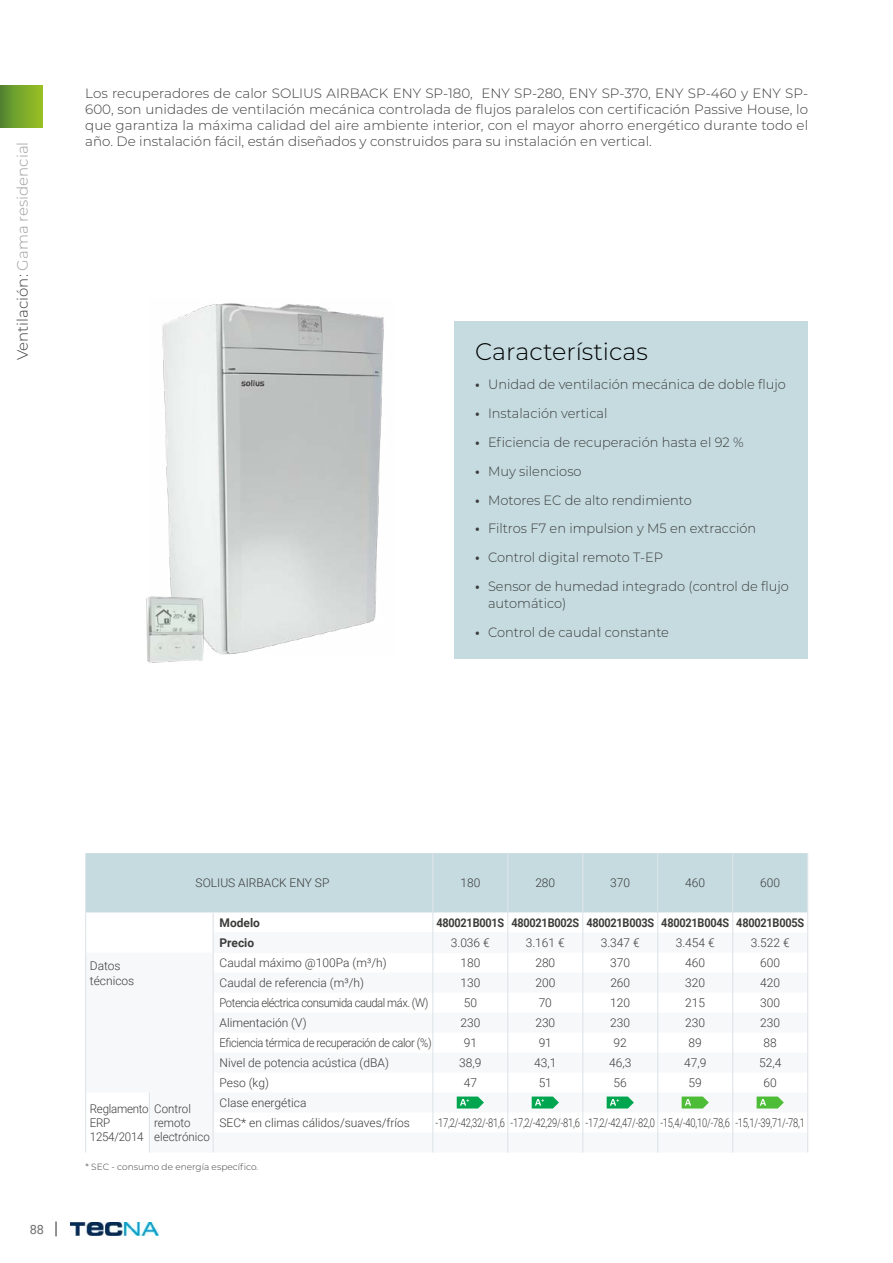
<style>
.page{position:relative;width:893px;height:1263px;background:#fff}
.page>*{position:absolute;margin:0;border:0;box-sizing:border-box;transform-origin:0 0}
.t1{font:300 24px "Montserrat";color:#000}
.t2{font:300 15px "Montserrat";color:#9d9d9c}
.t3{font:300 13.5px/16.2px "Montserrat";color:#3c3c3b;text-align:justify}
.t4{font:300 13.5px/16.2px "Montserrat";color:#3c3c3b;scale:.96 1}
.t5{font:12.75px "Roboto";color:#706f6f}
.t6{font:300 12px/14.4px "Roboto";color:#3c3c3b}
.t7{font:300 12px "Roboto";letter-spacing:-.02em;color:#3c3c3b;scale:.78 1}
.t8{font:700 12px "Roboto";letter-spacing:-.02em;color:#3c3c3b;scale:.91 1}
.t9{font:300 12px "Roboto";letter-spacing:-.03em;color:#3c3c3b;scale:.93 1}
.t10{font:300 12px "Roboto";letter-spacing:-.04em;color:#3c3c3b;scale:.94 1}
.t11{font:300 12px/14.4px "Roboto";color:#3c3c3b;scale:.96 1}
.t12{font:300 12px/14.4px "Roboto";letter-spacing:-.02em;color:#3c3c3b;scale:.96 1}
.t13{font:700 12px "Roboto";letter-spacing:-.02em;color:#3c3c3b}
.t14{font:300 9px "Montserrat";color:#3c3c3b}
.s1{color:#3c3c3b}
.s2{font-weight:700}
</style>
<div class="page">
<div style="left:0;top:85px;width:43px;height:43px;background:linear-gradient(to right,#548933,#9cc423)"></div>
<svg style="left:55px;top:1221px;width:2px;height:15px"></svg>
<img style="left:71px;top:1222px;width:87px;height:13px">
<div style="left:455px;top:321px;width:353px;height:338px;background:#c5dbe0"></div>
<img style="left:162px;top:303px;width:222px;height:352px">
<img style="left:146px;top:595px;width:59px;height:68px">
<svg style="left:85px;top:853px;width:723px;height:299px"></svg>
<p class="t2" style="left:12px;top:360px;width:220px;rotate:-90deg"><span class="s1">Ventilación:</span> Gama residencial</p>
<p class="t3" style="left:85px;top:85px;width:724px">Los recuperadores de calor SOLIUS AIRBACK ENY SP-180, ENY SP-280, ENY SP-370, ENY SP-460 y ENY SP-600, son unidades de ventilación mecánica controlada de flujos paralelos con certificación Passive House, lo que garantiza la máxima calidad del aire ambiente interior, con el mayor ahorro energético durante todo el año. De instalación fácil, están diseñados y construidos para su instalación en vertical.</p>
<h1 class="t1" style="left:475px;top:335px;width:174px">Características</h1>
<p class="t4" style="left:475px;top:375px;width:325px"><span class="s2">•</span> Unidad de ventilación mecánica de doble flujo</p>
<p class="t4" style="left:475px;top:404px;width:139px"><span class="s2">•</span> Instalación vertical</p>
<p class="t4" style="left:475px;top:433px;width:281px"><span class="s2">•</span> Eficiencia de recuperación hasta el 92 %</p>
<p class="t4" style="left:475px;top:462px;width:112px"><span class="s2">•</span> Muy silencioso</p>
<p class="t4" style="left:475px;top:491px;width:227px"><span class="s2">•</span> Motores EC de alto rendimiento</p>
<p class="t4" style="left:475px;top:520px;width:294px"><span class="s2">•</span> Filtros F7 en impulsion y M5 en extracción</p>
<p class="t4" style="left:475px;top:549px;width:197px"><span class="s2">•</span> Control digital remoto T-EP</p>
<p class="t4" style="left:488px;top:578px;width:315px;text-indent:-13px"><span class="s2">•</span> Sensor de humedad integrado (control de flujo automático)</p>
<p class="t4" style="left:475px;top:623px;width:203px"><span class="s2">•</span> Control de caudal constante</p>
<p class="t5" style="left:30px;top:1221px;width:16px">88</p>
<p class="t6" style="left:196px;top:875px;width:135px">SOLIUS AIRBACK ENY SP</p>
<p class="t6" style="left:460px;top:875px;width:21px">180</p>
<p class="t6" style="left:535px;top:875px;width:21px">280</p>
<p class="t6" style="left:610px;top:875px;width:21px">370</p>
<p class="t6" style="left:685px;top:875px;width:21px">460</p>
<p class="t6" style="left:760px;top:875px;width:21px">600</p>
<p class="t13" style="left:220px;top:914px;width:42px">Modelo</p>
<p class="t8" style="left:436px;top:914px;width:406px">480021B001S 480021B002S 480021B003S 480021B004S 480021B005S</p>
<p class="t13" style="left:220px;top:934px;width:36px">Precio</p>
<p class="t6" style="left:451px;top:935px;width:41px">3.036 €</p>
<p class="t6" style="left:526px;top:935px;width:41px">3.161 €</p>
<p class="t6" style="left:601px;top:935px;width:41px">3.347 €</p>
<p class="t6" style="left:676px;top:935px;width:41px">3.454 €</p>
<p class="t6" style="left:751px;top:935px;width:41px">3.522 €</p>
<p class="t6" style="left:90px;top:958px;width:46px">Datos técnicos</p>
<p class="t6" style="left:220px;top:955px;width:169px">Caudal máximo @100Pa (m³/h)</p>
<p class="t6" style="left:460px;top:955px;width:21px">180</p>
<p class="t6" style="left:535px;top:955px;width:21px">280</p>
<p class="t6" style="left:610px;top:955px;width:21px">370</p>
<p class="t6" style="left:685px;top:955px;width:21px">460</p>
<p class="t6" style="left:760px;top:955px;width:21px">600</p>
<p class="t6" style="left:220px;top:975px;width:146px">Caudal de referencia (m³/h)</p>
<p class="t6" style="left:460px;top:975px;width:21px">130</p>
<p class="t6" style="left:535px;top:975px;width:21px">200</p>
<p class="t6" style="left:610px;top:975px;width:21px">260</p>
<p class="t6" style="left:685px;top:975px;width:21px">320</p>
<p class="t6" style="left:760px;top:975px;width:21px">420</p>
<p class="t10" style="left:220px;top:994px;width:224px">Potencia eléctrica consumida caudal máx. (W)</p>
<p class="t6" style="left:464px;top:995px;width:15px">50</p>
<p class="t6" style="left:539px;top:995px;width:15px">70</p>
<p class="t6" style="left:610px;top:995px;width:21px">120</p>
<p class="t6" style="left:685px;top:995px;width:21px">215</p>
<p class="t6" style="left:760px;top:995px;width:21px">300</p>
<p class="t6" style="left:220px;top:1015px;width:89px">Alimentación (V)</p>
<p class="t6" style="left:460px;top:1015px;width:21px">230</p>
<p class="t6" style="left:535px;top:1015px;width:21px">230</p>
<p class="t6" style="left:610px;top:1015px;width:21px">230</p>
<p class="t6" style="left:685px;top:1015px;width:21px">230</p>
<p class="t6" style="left:760px;top:1015px;width:21px">230</p>
<p class="t9" style="left:220px;top:1034px;width:230px">Eficiencia térmica de recuperación de calor (%)</p>
<p class="t6" style="left:464px;top:1035px;width:15px">91</p>
<p class="t6" style="left:539px;top:1035px;width:15px">91</p>
<p class="t6" style="left:614px;top:1035px;width:15px">92</p>
<p class="t6" style="left:689px;top:1035px;width:15px">89</p>
<p class="t6" style="left:764px;top:1035px;width:15px">88</p>
<p class="t6" style="left:220px;top:1055px;width:171px">Nivel de potencia acústica (dBA)</p>
<p class="t6" style="left:459px;top:1055px;width:24px">38,9</p>
<p class="t6" style="left:534px;top:1055px;width:24px">43,1</p>
<p class="t6" style="left:609px;top:1055px;width:24px">46,3</p>
<p class="t6" style="left:684px;top:1055px;width:24px">47,9</p>
<p class="t6" style="left:759px;top:1055px;width:24px">52,4</p>
<p class="t6" style="left:220px;top:1075px;width:51px">Peso (kg)</p>
<p class="t6" style="left:464px;top:1075px;width:15px">47</p>
<p class="t6" style="left:539px;top:1075px;width:15px">51</p>
<p class="t6" style="left:614px;top:1075px;width:15px">56</p>
<p class="t6" style="left:689px;top:1075px;width:15px">59</p>
<p class="t6" style="left:764px;top:1075px;width:15px">60</p>
<p class="t12" style="left:90px;top:1101px;width:63px">Reglamento<br>ERP<br>1254/2014</p>
<p class="t11" style="left:154px;top:1101px;width:59px">Control remoto electrónico</p>
<p class="t6" style="left:220px;top:1092px;width:192px;line-height:20px">Clase energética<br>SEC* en climas cálidos/suaves/fríos</p>
<p class="t14" style="left:86px;top:1160px;width:174px">* SEC - consumo de energía específico.</p>
<p class="t7" style="left:436px;top:1114px;width:475px">-17,2/-42,32/-81,6 -17,2/-42,29/-81,6 -17,2/-42,47/-82,0 -15,4/-40,10/-78,6 -15,1/-39,71/-78,1</p>
</div>
